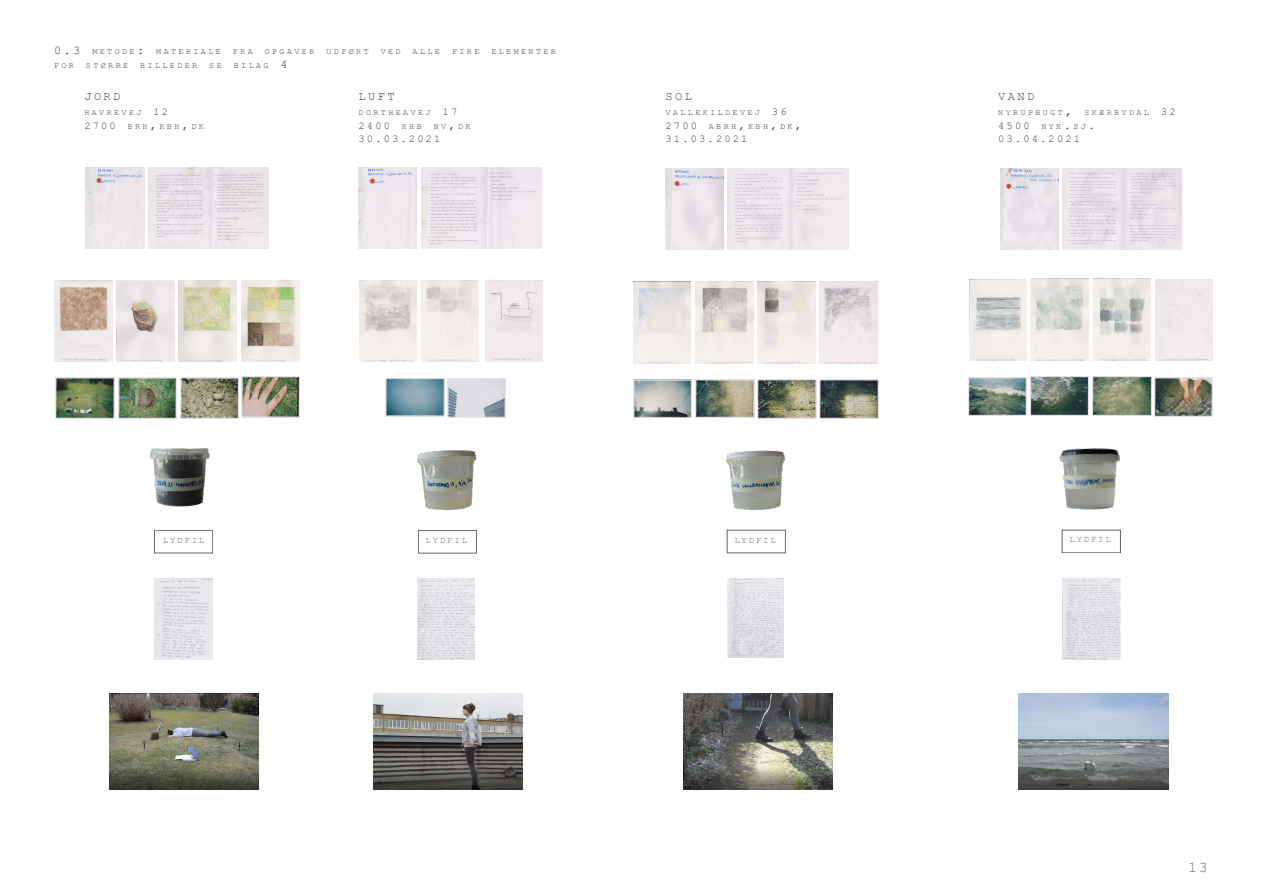
<style>
.page{position:relative;width:1263px;height:893px;background:#fff}
.page>*{position:absolute;margin:0;border:0;box-sizing:border-box;transform-origin:0 0}
.t1{font:15px "Courier New";color:#6c6d70}
.t2{font:12px "Courier New";letter-spacing:.2em;color:#3e3e3f}
.t3{font:10.5px "Courier New";letter-spacing:.2em;color:#3e3e3f}
.t4{font:9px "Courier New";color:#6c6d70}
.t5{font:8.4px "Courier New";letter-spacing:.285em;color:#3e3e3f}
.s1{font-size:12px}
.s2{font-size:10.5px}
.s3{font-size:8.4px}
</style>
<div class="page">
<img style="left:242px;top:376px;width:58px;height:42px">
<img style="left:242px;top:281px;width:58px;height:81px">
<img style="left:54px;top:281px;width:58px;height:81px">
<img style="left:148px;top:168px;width:121px;height:81px">
<img style="left:86px;top:168px;width:58px;height:81px">
<img style="left:56px;top:377px;width:58px;height:42px">
<img style="left:180px;top:377px;width:59px;height:42px">
<img style="left:118px;top:377px;width:59px;height:42px">
<img style="left:179px;top:281px;width:58px;height:81px">
<img style="left:116px;top:281px;width:59px;height:81px">
<img style="left:154px;top:578px;width:59px;height:82px">
<img style="left:150px;top:448px;width:60px;height:59px">
<img style="left:109px;top:693px;width:150px;height:97px">
<img style="left:486px;top:280px;width:57px;height:82px">
<img style="left:421px;top:168px;width:120px;height:81px">
<img style="left:359px;top:168px;width:58px;height:81px">
<img style="left:386px;top:378px;width:58px;height:39px">
<img style="left:447px;top:378px;width:59px;height:39px">
<img style="left:417px;top:579px;width:57px;height:81px">
<img style="left:422px;top:280px;width:57px;height:81px">
<img style="left:359px;top:280px;width:57px;height:81px">
<img style="left:417px;top:450px;width:60px;height:61px">
<img style="left:373px;top:693px;width:150px;height:97px">
<img style="left:820px;top:282px;width:58px;height:81px">
<img style="left:728px;top:168px;width:120px;height:82px">
<img style="left:665px;top:168px;width:59px;height:82px">
<img style="left:758px;top:380px;width:58px;height:38px">
<img style="left:820px;top:380px;width:58px;height:38px">
<img style="left:696px;top:379px;width:58px;height:39px">
<img style="left:634px;top:379px;width:58px;height:39px">
<img style="left:727px;top:578px;width:57px;height:80px">
<img style="left:758px;top:282px;width:57px;height:81px">
<img style="left:696px;top:282px;width:57px;height:81px">
<img style="left:634px;top:282px;width:57px;height:81px">
<img style="left:726px;top:450px;width:59px;height:60px">
<img style="left:683px;top:693px;width:150px;height:97px">
<img style="left:1155px;top:378px;width:58px;height:38px">
<img style="left:1062px;top:168px;width:120px;height:81px">
<img style="left:1000px;top:168px;width:58px;height:81px">
<img style="left:1063px;top:579px;width:57px;height:81px">
<img style="left:1093px;top:279px;width:57px;height:81px">
<img style="left:969px;top:279px;width:57px;height:81px">
<img style="left:1031px;top:279px;width:57px;height:81px">
<img style="left:1030px;top:377px;width:59px;height:38px">
<img style="left:1093px;top:377px;width:58px;height:38px">
<img style="left:968px;top:377px;width:58px;height:39px">
<img style="left:1059px;top:448px;width:61px;height:62px">
<img style="left:1019px;top:693px;width:149px;height:97px">
<p class="t5" style="left:54px;top:46px;width:168px"><span class="s1">0.3</span> metode<span class="s1">:</span> materiale</p>
<p class="t5" style="left:233px;top:46px;width:21px">fra</p>
<p class="t5" style="left:265px;top:46px;width:51px">opgaver</p>
<p class="t5" style="left:326px;top:46px;width:44px">udført</p>
<p class="t5" style="left:381px;top:46px;width:21px">ved</p>
<p class="t5" style="left:413px;top:46px;width:29px">alle</p>
<p class="t5" style="left:452px;top:46px;width:29px">fire</p>
<p class="t5" style="left:491px;top:46px;width:66px">elementer</p>
<p class="t2" style="left:84px;top:89px;width:38px">JORD</p>
<p class="t5" style="left:84px;top:107px;width:85px">havrevej <span class="s2">12</span></p>
<p class="t5" style="left:84px;top:121px;width:121px"><span class="s2">2700</span> brh<span class="s1">,</span>kbh<span class="s1">,</span>dk</p>
<p class="t5" style="left:54px;top:60px;width:21px">for</p>
<p class="t5" style="left:86px;top:60px;width:44px">større</p>
<p class="t5" style="left:140px;top:60px;width:59px">billeder</p>
<p class="t5" style="left:209px;top:60px;width:14px">s e</p>
<p class="t5" style="left:234px;top:60px;width:56px">bilag <span class="s1">4</span></p>
<p class="t2" style="left:359px;top:89px;width:37px">LUFT</p>
<p class="t5" style="left:359px;top:107px;width:100px">dortheavej <span class="s2">17</span></p>
<p class="t3" style="left:359px;top:119px;width:65px">2400 <span class="s3">khb</span></p>
<p class="t5" style="left:434px;top:121px;width:38px">nv<span class="s1">,</span>dk</p>
<p class="t3" style="left:359px;top:132px;width:83px">30.03.2021</p>
<p class="t2" style="left:666px;top:89px;width:28px">SOL</p>
<p class="t5" style="left:666px;top:107px;width:123px">vallekildevej <span class="s2">36</span></p>
<p class="t5" style="left:666px;top:121px;width:138px"><span class="s2">2700</span> abrh<span class="s1">,</span>kbh<span class="s1">,</span>dk<span class="s1">,</span></p>
<p class="t3" style="left:666px;top:132px;width:83px">31.03.2021</p>
<p class="t4" style="left:163px;top:534px;width:8px">LYDFIL</p>
<p class="t4" style="left:426px;top:534px;width:8px">LYDFIL</p>
<p class="t4" style="left:734px;top:534px;width:8px">LYDFIL</p>
<p class="t2" style="left:998px;top:89px;width:37px">VAND</p>
<p class="t5" style="left:998px;top:107px;width:179px">nyrupbugt<span class="s1">,</span> skærbydal <span class="s2">32</span></p>
<p class="t5" style="left:998px;top:121px;width:99px"><span class="s2">4500</span> nyk<span class="s1">.</span>sj<span class="s1">.</span></p>
<p class="t3" style="left:998px;top:132px;width:83px">03.04.2021</p>
<p class="t4" style="left:1069px;top:534px;width:8px">LYDFIL</p>
<h1 class="t1" style="left:1188px;top:858px;width:21px">13</h1>
</div>
